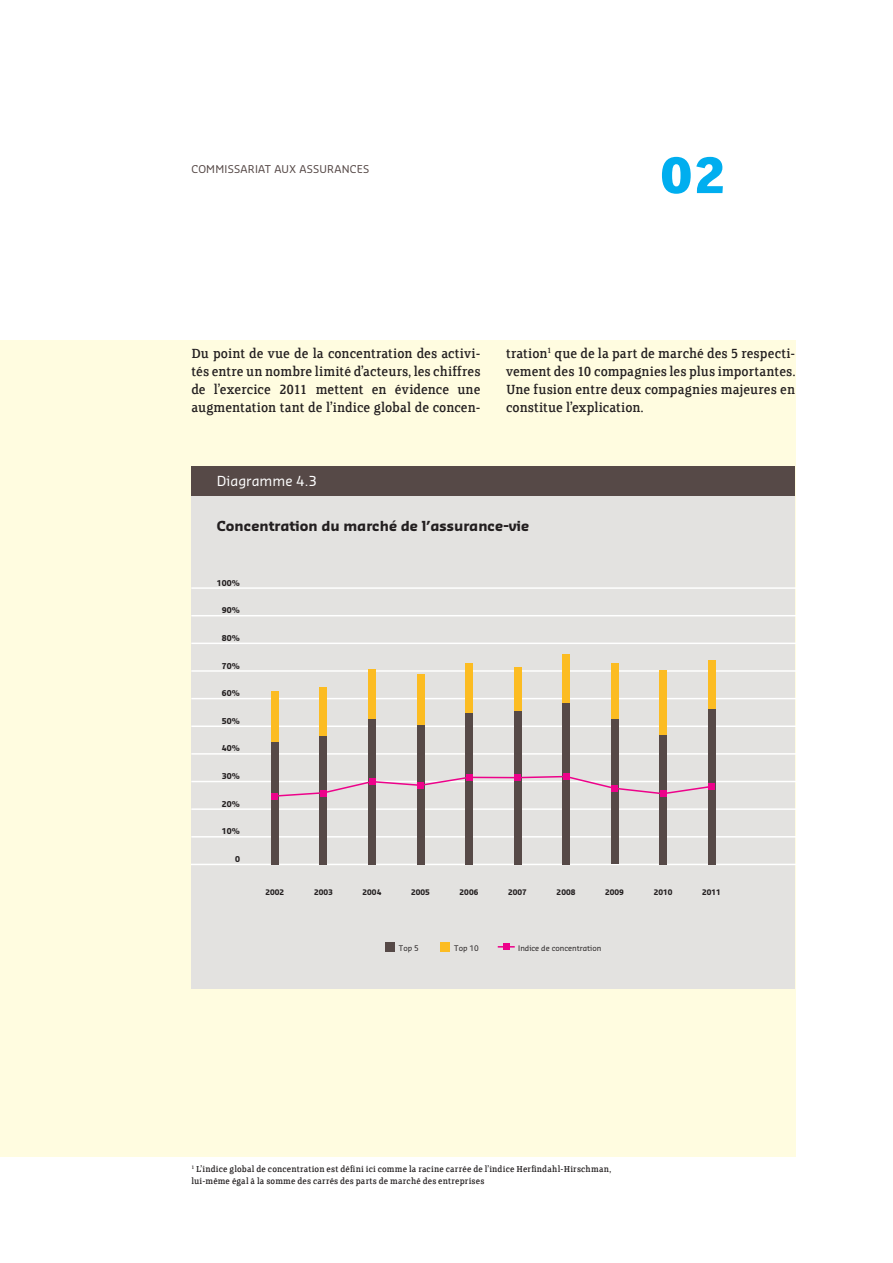
<style>
.page{position:relative;width:893px;height:1263px;background:#fff}
.page>*{position:absolute;margin:0;border:0;box-sizing:border-box;transform-origin:0 0}
.t1{font:800 56.1px "Lola FS";color:#00aeef}
.Fliesstext{font:15px/18px "Clerkenwell FS";color:#231f20;text-align:justify}
.t2{font:700 13.5px "Sansa";color:#231f20}
.t3{font:13.5px "Sansa";color:#fff}
.t4{font:10.5px "Sansa";letter-spacing:.025em;color:#564947}
.Tabelle_bold_mit_Lin{font:9.75px/11.7px "Clerkenwell FS";letter-spacing:.02em;color:#231f20}
.t5{font:700 7.95px "Sansa";color:#231f20}
.t6{font:700 7.5px "Sansa";color:#231f20}
.t7{font:7.5px "Sansa";color:#231f20}
</style>
<div class="page">
<div style="left:0;top:340px;width:795px;height:817px;background:#fffce0"></div>
<div style="left:191px;top:466px;width:604px;height:522px;background:#e3e2e0"></div>
<hr style="left:191px;top:864px;width:604px;height:1px;background:#fff">
<hr style="left:191px;top:808px;width:604px;height:2px;background:#fff">
<hr style="left:191px;top:836px;width:604px;height:1px;background:#fff">
<hr style="left:191px;top:781px;width:604px;height:1px;background:#fff">
<hr style="left:191px;top:725px;width:604px;height:2px;background:#fff">
<hr style="left:191px;top:753px;width:604px;height:2px;background:#fff">
<hr style="left:191px;top:670px;width:604px;height:2px;background:#fff">
<hr style="left:191px;top:698px;width:604px;height:1px;background:#fff">
<hr style="left:191px;top:587px;width:604px;height:2px;background:#fff">
<hr style="left:191px;top:615px;width:604px;height:1px;background:#fff">
<hr style="left:191px;top:643px;width:604px;height:1px;background:#fff">
<div style="left:271px;top:742px;width:8px;height:122px;background:#564947"></div>
<div style="left:271px;top:691px;width:8px;height:51px;background:#fcbc22"></div>
<div style="left:320px;top:735px;width:7px;height:129px;background:#564947"></div>
<div style="left:320px;top:687px;width:7px;height:48px;background:#fcbc22"></div>
<div style="left:368px;top:719px;width:8px;height:145px;background:#564947"></div>
<div style="left:368px;top:669px;width:8px;height:50px;background:#fcbc22"></div>
<div style="left:417px;top:725px;width:7px;height:139px;background:#564947"></div>
<div style="left:417px;top:674px;width:7px;height:51px;background:#fcbc22"></div>
<div style="left:465px;top:713px;width:8px;height:151px;background:#564947"></div>
<div style="left:465px;top:663px;width:8px;height:50px;background:#fcbc22"></div>
<div style="left:514px;top:711px;width:7px;height:153px;background:#564947"></div>
<div style="left:514px;top:668px;width:7px;height:43px;background:#fcbc22"></div>
<div style="left:562px;top:703px;width:8px;height:161px;background:#564947"></div>
<div style="left:562px;top:654px;width:8px;height:49px;background:#fcbc22"></div>
<div style="left:611px;top:718px;width:7px;height:146px;background:#564947"></div>
<div style="left:611px;top:663px;width:7px;height:55px;background:#fcbc22"></div>
<div style="left:659px;top:735px;width:8px;height:129px;background:#564947"></div>
<div style="left:659px;top:671px;width:8px;height:64px;background:#fcbc22"></div>
<div style="left:708px;top:708px;width:7px;height:156px;background:#564947"></div>
<div style="left:708px;top:660px;width:7px;height:48px;background:#fcbc22"></div>
<div style="left:563px;top:773px;width:6px;height:7px;background:#ed028a"></div>
<div style="left:708px;top:783px;width:7px;height:6px;background:#ed028a"></div>
<div style="left:385px;top:942px;width:9px;height:9px;background:#564947"></div>
<div style="left:440px;top:942px;width:9px;height:9px;background:#fcbc22"></div>
<svg style="left:498px;top:944px;width:17px;height:6px"></svg>
<svg style="left:272px;top:774px;width:441px;height:25px"></svg>
<div style="left:191px;top:466px;width:604px;height:30px;background:#564947"></div>
<p class="t4" style="left:191px;top:163px;width:180px">COMMISSARIAT AUX ASSURANCES</p>
<h1 class="t1" style="left:660px;top:145px;width:68px">02</h1>
<p class="Fliesstext" style="left:191px;top:345px;width:291px">Du point de vue de la concentration des activi&shy;tés entre un nombre limité d’acteurs, les chiffres de l’exercice 2011 mettent en évidence une augmentation tant de l’indice global de concen-</p>
<p class="Fliesstext" style="left:506px;top:345px;width:291px">tration<sup>1</sup> que de la part de marché des 5 respecti&shy;vement des 10 compagnies les plus importantes.<br>Une fusion entre deux compagnies majeures en constitue l’explication.</p>
<p class="t3" style="left:217px;top:473px;width:101px">Diagramme 4.3</p>
<p class="t2" style="left:217px;top:518px;width:314px">Concentration du marché de l’assurance-vie</p>
<p class="t5" style="left:217px;top:578px;width:24px">100%</p>
<p class="t5" style="left:222px;top:605px;width:20px">90%</p>
<p class="t5" style="left:222px;top:633px;width:20px">80%</p>
<p class="t5" style="left:222px;top:660px;width:20px">70%</p>
<p class="t5" style="left:222px;top:688px;width:20px">60%</p>
<p class="t5" style="left:222px;top:716px;width:20px">50%</p>
<p class="t5" style="left:222px;top:743px;width:20px">40%</p>
<p class="t5" style="left:222px;top:771px;width:20px">30%</p>
<p class="t5" style="left:222px;top:798px;width:20px">20%</p>
<p class="t5" style="left:222px;top:826px;width:20px">10%</p>
<p class="t5" style="left:235px;top:854px;width:6px">0</p>
<p class="t6" style="left:266px;top:887px;width:20px">2002</p>
<p class="t6" style="left:314px;top:887px;width:20px">2003</p>
<p class="t6" style="left:363px;top:887px;width:20px">2004</p>
<p class="t6" style="left:411px;top:887px;width:20px">2005</p>
<p class="t6" style="left:460px;top:887px;width:20px">2006</p>
<p class="t6" style="left:508px;top:887px;width:20px">2007</p>
<p class="t6" style="left:557px;top:887px;width:20px">2008</p>
<p class="t6" style="left:605px;top:887px;width:20px">2009</p>
<p class="t6" style="left:654px;top:887px;width:20px">2010</p>
<p class="t6" style="left:702px;top:887px;width:20px">2011</p>
<p class="t7" style="left:399px;top:944px;width:21px">Top 5</p>
<p class="t7" style="left:454px;top:944px;width:26px">Top 10</p>
<p class="t7" style="left:518px;top:944px;width:85px">Indice de concentration</p>
<p class="Tabelle_bold_mit_Lin" style="left:191px;top:1163px;width:421px"><sup>1</sup> L’indice global de concentration est défini ici comme la racine carrée de l’indice Herfindahl-Hirschman, lui-même égal à la somme des carrés des parts de marché des entreprises</p>
</div>
